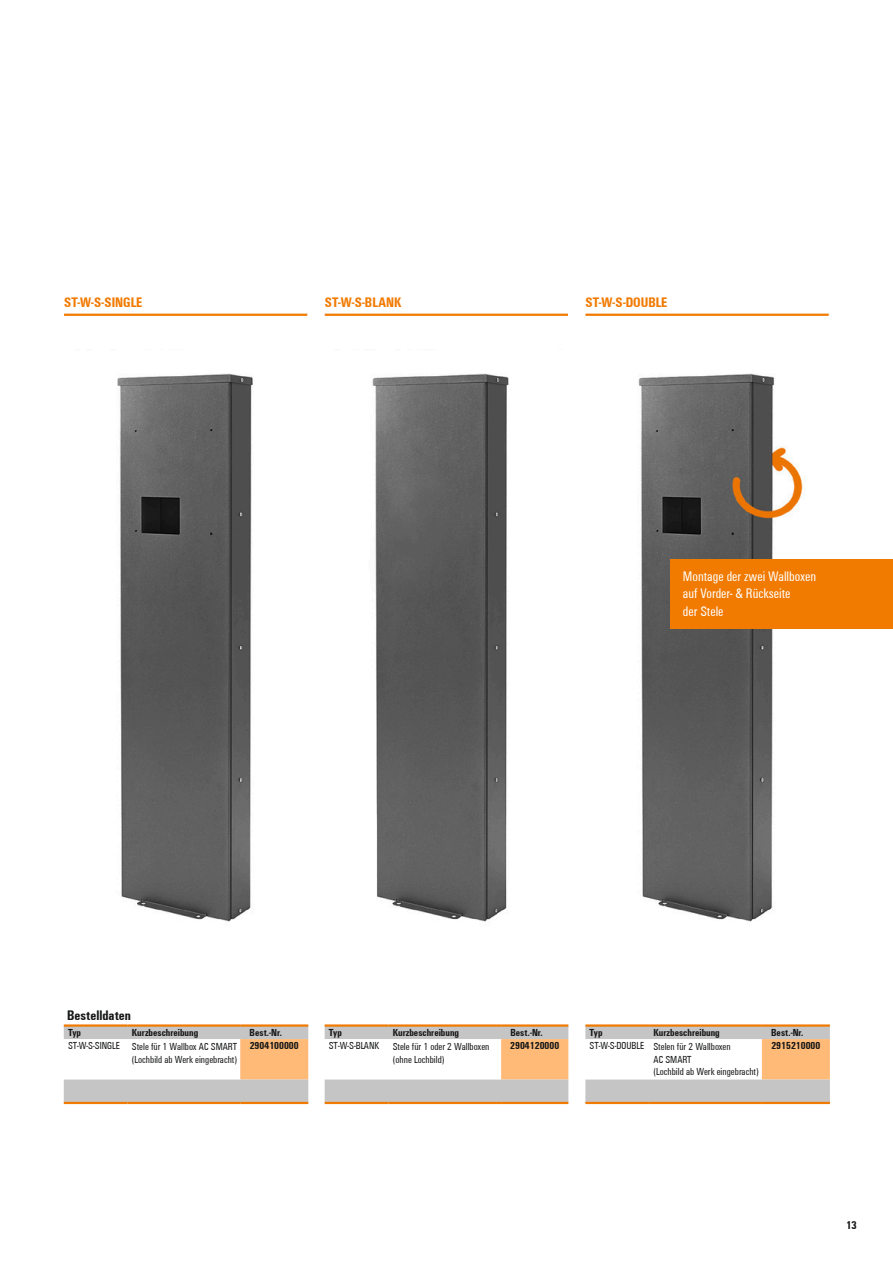
<style>
.page{position:relative;width:893px;height:1263px;background:#fff}
.page>*{position:absolute;margin:0;border:0;box-sizing:border-box;transform-origin:0 0}
.t1{font:14.25px/17px "Weidmueller Condensed";color:#fff}
.t2{font:700 14.25px "Weidmueller Condensed";color:#f17a00}
.t3{font:700 14.25px "Weidmueller Condensed";color:#151616}
.t4{font:700 11.7px "Weidmueller Condensed";color:#151616}
.t5{font:10.5px/12.6px "Weidmueller Condensed";color:#151616}
.t6{font:700 10.5px "Weidmueller Condensed";color:#151616}
</style>
<div class="page">
<img style="left:638px;top:373px;width:191px;height:549px">
<img style="left:372px;top:373px;width:137px;height:549px">
<img style="left:117px;top:373px;width:136px;height:549px">
<hr style="left:64px;top:314px;width:243px;height:2px;background:#f17a00">
<svg style="left:64px;top:1025px;width:766px;height:78px"></svg>
<hr style="left:64px;top:1024px;width:64px;height:3px;background:#f17a00">
<hr style="left:128px;top:1024px;width:112px;height:3px;background:#f17a00">
<hr style="left:240px;top:1024px;width:68px;height:3px;background:#f17a00">
<hr style="left:325px;top:1024px;width:63px;height:3px;background:#f17a00">
<hr style="left:388px;top:1024px;width:113px;height:3px;background:#f17a00">
<hr style="left:501px;top:1024px;width:67px;height:3px;background:#f17a00">
<hr style="left:585px;top:1024px;width:64px;height:3px;background:#f17a00">
<hr style="left:649px;top:1024px;width:113px;height:3px;background:#f17a00">
<hr style="left:762px;top:1024px;width:68px;height:3px;background:#f17a00">
<hr style="left:64px;top:1102px;width:64px;height:2px;background:#f17a00">
<hr style="left:128px;top:1102px;width:112px;height:2px;background:#f17a00">
<hr style="left:240px;top:1102px;width:68px;height:2px;background:#f17a00">
<hr style="left:325px;top:1102px;width:63px;height:2px;background:#f17a00">
<hr style="left:388px;top:1102px;width:113px;height:2px;background:#f17a00">
<hr style="left:501px;top:1102px;width:67px;height:2px;background:#f17a00">
<hr style="left:585px;top:1102px;width:64px;height:2px;background:#f17a00">
<hr style="left:649px;top:1102px;width:113px;height:2px;background:#f17a00">
<hr style="left:762px;top:1102px;width:68px;height:2px;background:#f17a00">
<hr style="left:325px;top:314px;width:243px;height:2px;background:#f17a00">
<hr style="left:585px;top:314px;width:244px;height:2px;background:#f17a00">
<div style="left:670px;top:559px;width:223px;height:69px;background:#f17a00"></div>
<h1 class="t2" style="left:64px;top:293px;width:80px">ST-W-S-SINGLE</h1>
<h1 class="t2" style="left:325px;top:293px;width:78px">ST-W-S-BLANK</h1>
<h1 class="t2" style="left:585px;top:293px;width:84px">ST-W-S-DOUBLE</h1>
<h1 class="t1" style="left:683px;top:568px;width:135px">Montage der zwei Wallboxen auf Vorder- &amp; Rückseite<br>der Stele</h1>
<h1 class="t3" style="left:67px;top:1007px;width:65px">Bestelldaten</h1>
<p class="t6" style="left:68px;top:1026px;width:14px">Typ</p>
<p class="t6" style="left:132px;top:1026px;width:68px">Kurzbeschreibung</p>
<p class="t6" style="left:250px;top:1026px;width:34px">Best.-Nr.</p>
<p class="t6" style="left:329px;top:1026px;width:14px">Typ</p>
<p class="t6" style="left:393px;top:1026px;width:68px">Kurzbeschreibung</p>
<p class="t6" style="left:510px;top:1026px;width:34px">Best.-Nr.</p>
<p class="t6" style="left:590px;top:1026px;width:14px">Typ</p>
<p class="t6" style="left:653px;top:1026px;width:68px">Kurzbeschreibung</p>
<p class="t6" style="left:771px;top:1026px;width:34px">Best.-Nr.</p>
<p class="t5" style="left:68px;top:1040px;width:171px;text-align:right">ST-W-S-SINGLE Stele für 1 Wallbox AC SMART (Lochbild ab Werk eingebracht)</p>
<p class="t6" style="left:250px;top:1039px;width:51px">2904100000</p>
<p class="t5" style="left:329px;top:1039px;width:52px">ST-W-S-BLANK</p>
<p class="t5" style="left:393px;top:1040px;width:98px">Stele für 1 oder 2 Wallboxen (ohne Lochbild)</p>
<p class="t6" style="left:510px;top:1039px;width:51px">2904120000</p>
<p class="t5" style="left:653px;top:1040px;width:107px;text-indent:-64px">ST-W-S-DOUBLE Stelen für 2 Wallboxen<br>AC SMART<br>(Lochbild ab Werk eingebracht)</p>
<p class="t6" style="left:771px;top:1039px;width:51px">2915210000</p>
<p class="t4" style="left:846px;top:1218px;width:12px">13</p>
</div>
